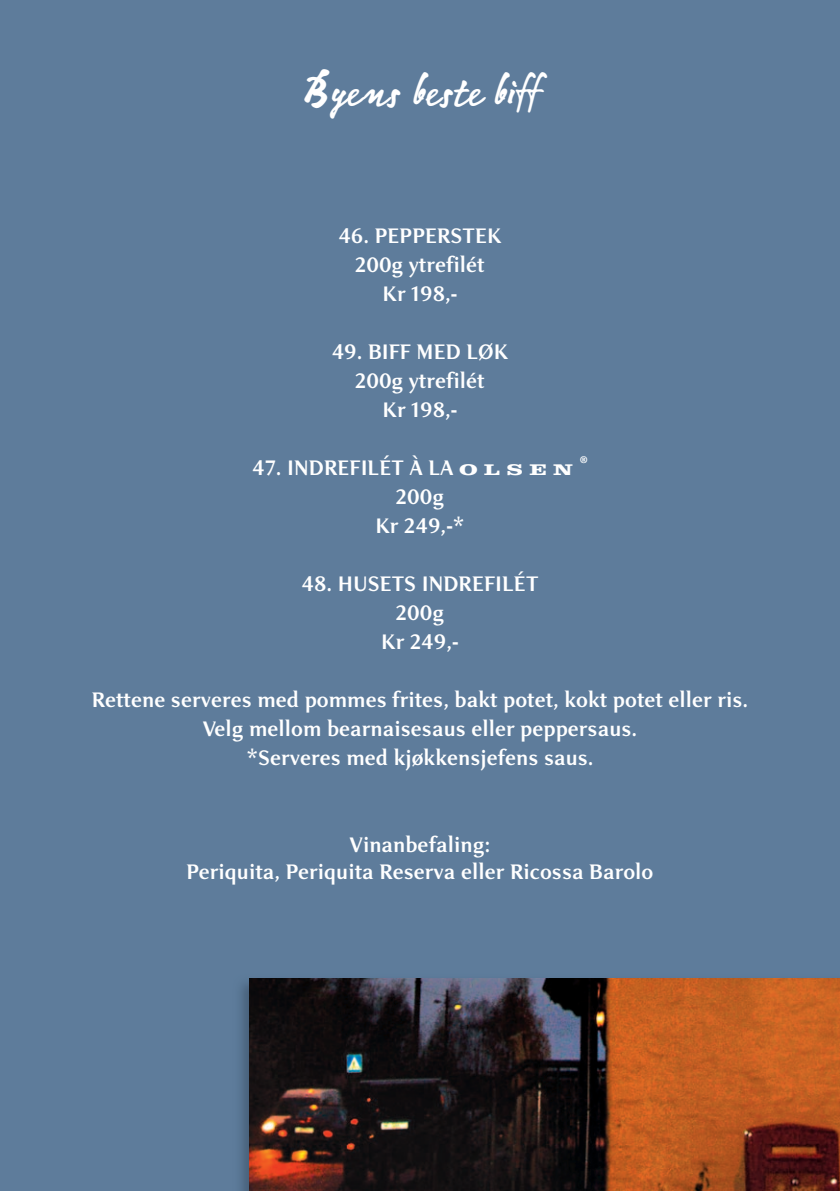
<style>
.page{position:relative;width:840px;height:1191px;background:#fff}
.page>*{position:absolute;margin:0;border:0;box-sizing:border-box;transform-origin:0 0}
.t1{font:46px "Linotype Notec";color:#fff}
.t2{font:700 22px/29px "New Age Condensed";color:#fff;text-align:center}
.t3{font:700 10px "Clarendon";color:#fff}
.s1{font-family:"Clarendon";font-size:16px}
</style>
<div class="page">
<div style="left:0;top:0;width:839px;height:1191px;background:#5e7c9b"></div>
<img style="left:249px;top:979px;width:590px;height:212px">
<h1 class="t1" style="left:301px;top:56px;width:240px">Byens beste biff</h1>
<p class="t2" style="left:338px;top:221px;width:164px">46. PEPPERSTEK<br>200g ytrefilét<br>Kr 198,-</p>
<p class="t2" style="left:331px;top:337px;width:178px">49. BIFF MED LØK<br>200g ytrefilét<br>Kr 198,-</p>
<p class="t2" style="left:252px;top:453px;width:322px">47. INDREFILÉT À LA <span class="s1">O L S E N</span></p>
<p class="t3" style="left:579px;top:454px;width:9px">®</p>
<p class="t2" style="left:375px;top:482px;width:91px">200g<br>Kr 249,-*</p>
<p class="t2" style="left:301px;top:569px;width:238px">48. HUSETS INDREFILÉT<br>200g<br>Kr 249,-</p>
<p class="t2" style="left:92px;top:685px;width:657px">Rettene serveres med pommes frites, bakt potet, kokt potet eller ris.<br>Velg mellom bearnaisesaus eller peppersaus.<br>*Serveres med kjøkkensjefens saus.</p>
<p class="t2" style="left:186px;top:832px;width:468px;line-height:26.4px">Vinanbefaling:<br>Periquita, Periquita Reserva eller Ricossa Barolo</p>
</div>
